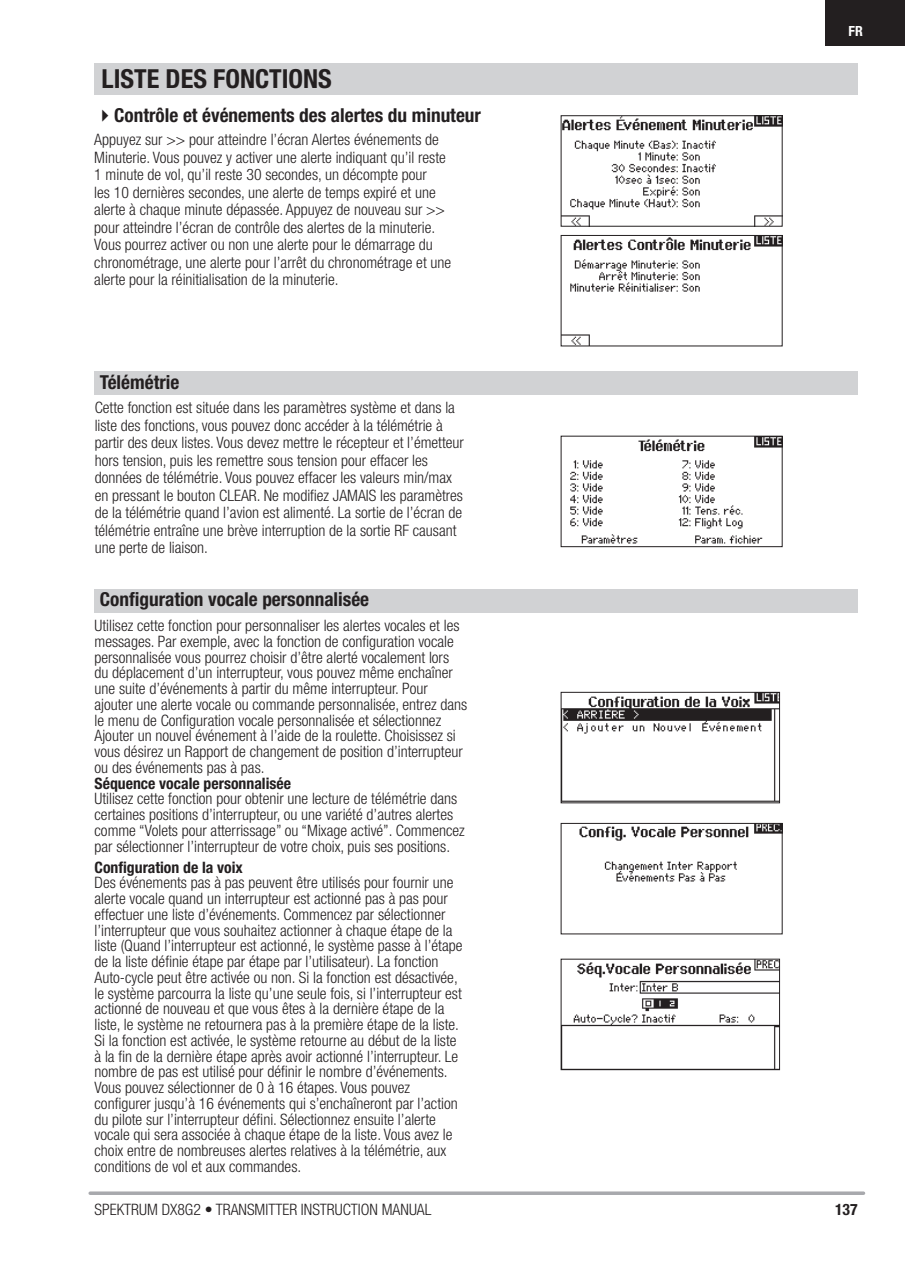
<style>
.page{position:relative;width:905px;height:1272px;background:#fff}
.page>*{position:absolute;margin:0;border:0;box-sizing:border-box;transform-origin:0 0}
.t1{font:700 condensed 26.25px "Helvetica Neue LT Std";color:#231f20}
.t2{font:700 condensed 19.25px "Helvetica Neue LT Std";color:#231f20}
.t3{font:300 condensed 15.75px/15.8px "Helvetica Neue LT Std";color:#231f20}
.t4{font:700 condensed 15.75px "Helvetica Neue LT Std";color:#231f20}
.t5{font:700 condensed 14px "Helvetica Neue LT Std";color:#fff}
</style>
<div class="page">
<svg style="left:90px;top:1191px;width:773px;height:4px;background:#b2b3b6"></svg>
<div style="left:825px;top:0;width:80px;height:45px;background:#231f20"></div>
<div style="left:94px;top:63px;width:763px;height:31px;background:#d1d2d4"></div>
<div style="left:95px;top:371px;width:762px;height:24px;background:#d1d2d4"></div>
<div style="left:95px;top:589px;width:762px;height:24px;background:#d1d2d4"></div>
<img style="left:562px;top:117px;width:218px;height:108px">
<div style="left:560px;top:115px;width:222px;height:112px;border:1px solid #231f20"></div>
<img style="left:562px;top:237px;width:218px;height:107px">
<div style="left:560px;top:235px;width:222px;height:111px;border:1px solid #231f20"></div>
<img style="left:570px;top:438px;width:210px;height:106px">
<div style="left:560px;top:436px;width:222px;height:111px;border:1px solid #231f20"></div>
<img style="left:562px;top:694px;width:216px;height:107px">
<div style="left:560px;top:692px;width:220px;height:111px;border:1px solid #231f20"></div>
<img style="left:579px;top:825px;width:201px;height:57px">
<div style="left:560px;top:823px;width:222px;height:111px;border:1px solid #231f20"></div>
<img style="left:562px;top:960px;width:216px;height:108px">
<div style="left:560px;top:958px;width:220px;height:112px;border:1px solid #231f20"></div>
<h1 class="t1" style="left:102px;top:63px;width:232px">LISTE DES FONCTIONS</h1>
<p class="t2" style="left:95px;top:104px;width:387px">✔Contrôle et événements des alertes du minuteur</p>
<p class="t3" style="left:94px;top:131px;width:358px;line-height:17.5px">Appuyez sur &gt;&gt; pour atteindre l’écran Alertes événements de Minuterie. Vous pouvez y activer une alerte indiquant qu’il reste 1 minute de vol, qu’il reste 30 secondes, un décompte pour<br>les 10 dernières secondes, une alerte de temps expiré et une alerte à chaque minute dépassée. Appuyez de nouveau sur &gt;&gt; pour atteindre l’écran de contrôle des alertes de la minuterie.<br>Vous pourrez activer ou non une alerte pour le démarrage du chronométrage, une alerte pour l’arrêt du chronométrage et une alerte pour la réinitialisation de la minuterie.</p>
<p class="t2" style="left:100px;top:370px;width:81px">Télémétrie</p>
<p class="t3" style="left:95px;top:398px;width:371px;line-height:17.5px">Cette fonction est située dans les paramètres système et dans la liste des fonctions, vous pouvez donc accéder à la télémétrie à partir des deux listes. Vous devez mettre le récepteur et l’émetteur hors tension, puis les remettre sous tension pour effacer les données de télémétrie. Vous pouvez effacer les valeurs min/max en pressant le bouton CLEAR. Ne modifiez JAMAIS les paramètres de la télémétrie quand l’avion est alimenté. La sortie de l’écran de télémétrie entraîne une brève interruption de la sortie RF causant une perte de liaison.</p>
<p class="t2" style="left:100px;top:587px;width:271px">Configuration vocale personnalisée</p>
<p class="t3" style="left:94px;top:617px;width:374px">Utilisez cette fonction pour personnaliser les alertes vocales et les messages. Par exemple, avec la fonction de configuration vocale personnalisée vous pourrez choisir d’être alerté vocalement lors<br>du déplacement d’un interrupteur, vous pouvez même enchaîner une suite d’événements à partir du même interrupteur. Pour ajouter une alerte vocale ou commande personnalisée, entrez dans le menu de Configuration vocale personnalisée et sélectionnez Ajouter un nouvel événement à l’aide de la roulette. Choisissez si vous désirez un Rapport de changement de position d’interrupteur ou des événements pas à pas.</p>
<p class="t4" style="left:94px;top:773px;width:198px">Séquence vocale personnalisée</p>
<p class="t3" style="left:94px;top:791px;width:372px">Utilisez cette fonction pour obtenir une lecture de télémétrie dans certaines positions d’interrupteur, ou une variété d’autres alertes comme “Volets pour atterrissage” ou “Mixage activé”. Commencez par sélectionner l’interrupteur de votre choix, puis ses positions.</p>
<p class="t4" style="left:94px;top:857px;width:150px">Configuration de la voix</p>
<p class="t3" style="left:94px;top:875px;width:369px">Des événements pas à pas peuvent être utilisés pour fournir une alerte vocale quand un interrupteur est actionné pas à pas pour effectuer une liste d’événements. Commencez par sélectionner l’interrupteur que vous souhaitez actionner à chaque étape de la liste (Quand l’interrupteur est actionné, le système passe à l’étape de la liste définie étape par étape par l’utilisateur). La fonction Auto-cycle peut être activée ou non. Si la fonction est désactivée, le système parcourra la liste qu’une seule fois, si l’interrupteur est actionné de nouveau et que vous êtes à la dernière étape de la liste, le système ne retournera pas à la première étape de la liste.<br>Si la fonction est activée, le système retourne au début de la liste à la fin de la dernière étape après avoir actionné l’interrupteur. Le nombre de pas est utilisé pour définir le nombre d’événements.<br>Vous pouvez sélectionner de 0 à 16 étapes. Vous pouvez configurer jusqu’à 16 événements qui s’enchaîneront par l’action du pilote sur l’interrupteur défini. Sélectionnez ensuite l’alerte vocale qui sera associée à chaque étape de la liste. Vous avez le choix entre de nombreuses alertes relatives à la télémétrie, aux conditions de vol et aux commandes.</p>
<p class="t5" style="left:848px;top:23px;width:16px">FR</p>
<p class="t3" style="left:94px;top:1201px;width:338px">SPEKTRUM DX8G2 • TRANSMITTER INSTRUCTION MANUAL</p>
<p class="t4" style="left:835px;top:1199px;width:24px">137</p>
</div>
